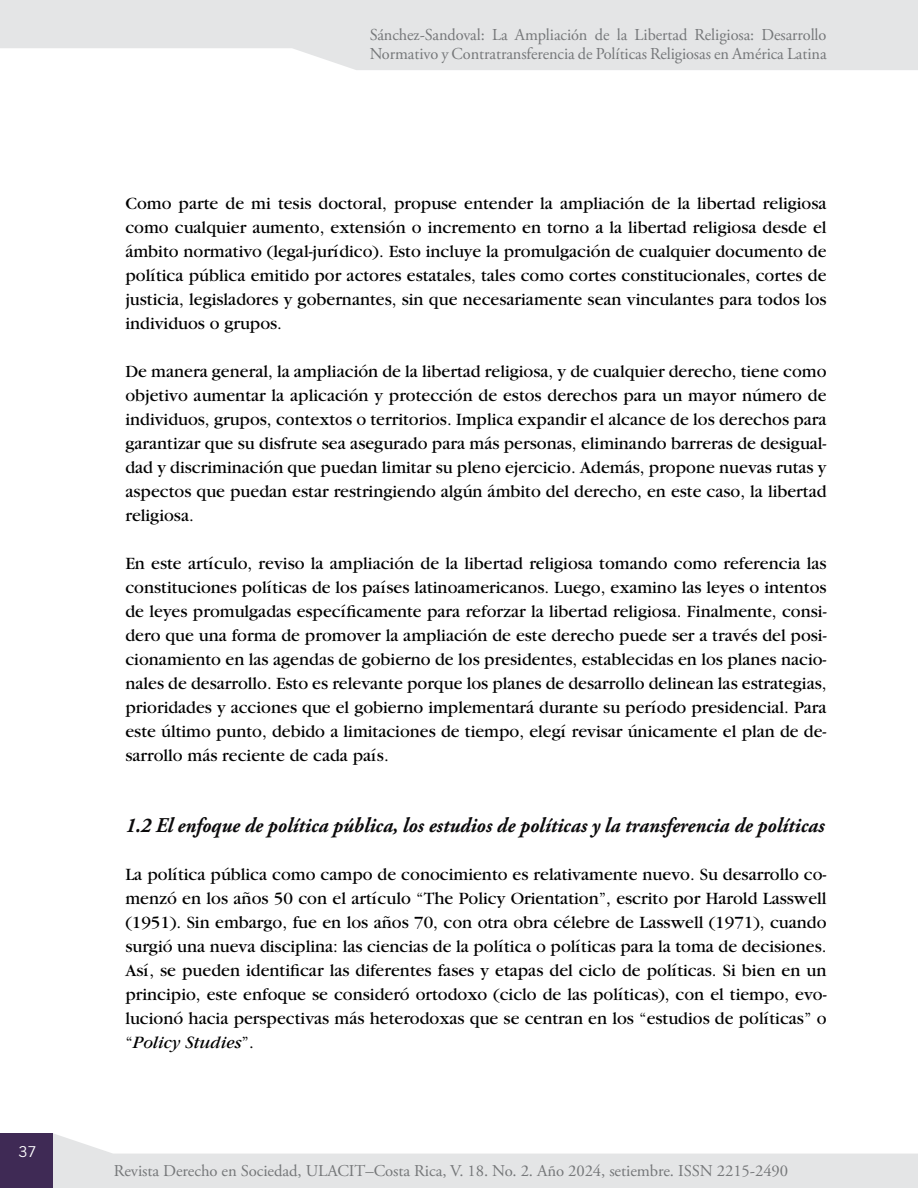
<style>
.page{position:relative;width:918px;height:1188px;background:#fff}
.page>*{position:absolute;margin:0;border:0;box-sizing:border-box;transform-origin:0 0}
.t1{font:italic 700 21px "Adobe Garamond Pro";color:#0b0a0b;scale:.94 1}
.t2{font:18px/24px "Garamond";color:#000;text-align:justify}
.t3{font:16.65px/19.6px "Adobe Garamond Pro";letter-spacing:-.005em;color:#757779}
.t4{font:16.5px "Adobe Garamond Pro";letter-spacing:-.005em;color:#757779}
.t5{font:15px "Trade Gothic LT Std";color:#fff}
.s1{font-style:italic}
</style>
<div class="page">
<svg style="left:0;top:0;width:918px;height:70px;background:#e6e7e8"></svg>
<svg style="left:0;top:1133px;width:918px;height:55px;fill:#e4e5e6"></svg>
<div style="left:0;top:1134px;width:53px;height:54px;background:#3f2a55"></div>
<p class="t5" style="left:18px;top:1143px;width:20px">37</p>
<p class="t3" style="left:370px;top:25px;width:458px">Sánchez-Sandoval: La Ampliación de la Libertad Religiosa: Desarrollo<br>Normativo y Contratransferencia de Políticas Religiosas en América Latina</p>
<p class="t2" style="left:125px;top:191px;width:703px">Como parte de mi tesis doctoral, propuse entender la ampliación de la libertad religiosa como cualquier aumento, extensión o incremento en torno a la libertad religiosa desde el ámbito normativo (legal-jurídico). Esto incluye la promulgación de cualquier documento de política pública emitido por actores estatales, tales como cortes constitucionales, cortes de justicia, legisladores y gobernantes, sin que necesariamente sean vinculantes para todos los individuos o grupos.</p>
<p class="t2" style="left:125px;top:359px;width:703px">De manera general, la ampliación de la libertad religiosa, y de cualquier derecho, tiene como objetivo aumentar la aplicación y protección de estos derechos para un mayor número de individuos, grupos, contextos o territorios. Implica expandir el alcance de los derechos para garantizar que su disfrute sea asegurado para más personas, eliminando barreras de desigual&shy;dad y discriminación que puedan limitar su pleno ejercicio. Además, propone nuevas rutas y aspectos que puedan estar restringiendo algún ámbito del derecho, en este caso, la libertad religiosa.</p>
<p class="t2" style="left:125px;top:551px;width:703px">En este artículo, reviso la ampliación de la libertad religiosa tomando como referencia las constituciones políticas de los países latinoamericanos. Luego, examino las leyes o intentos de leyes promulgadas específicamente para reforzar la libertad religiosa. Finalmente, consi&shy;dero que una forma de promover la ampliación de este derecho puede ser a través del posi&shy;cionamiento en las agendas de gobierno de los presidentes, establecidas en los planes nacio&shy;nales de desarrollo. Esto es relevante porque los planes de desarrollo delinean las estrategias, prioridades y acciones que el gobierno implementará durante su período presidencial. Para este último punto, debido a limitaciones de tiempo, elegí revisar únicamente el plan de de&shy;sarrollo más reciente de cada país.</p>
<p class="t1" style="left:125px;top:813px;width:745px">1.2 El enfoque de política pública, los estudios de políticas y la transferencia de políticas</p>
<p class="t2" style="left:125px;top:862px;width:703px">La política pública como campo de conocimiento es relativamente nuevo. Su desarrollo co&shy;menzó en los años 50 con el artículo “The Policy Orientation”, escrito por Harold Lasswell (1951). Sin embargo, fue en los años 70, con otra obra célebre de Lasswell (1971), cuando surgió una nueva disciplina: las ciencias de la política o políticas para la toma de decisiones.<br>Así, se pueden identificar las diferentes fases y etapas del ciclo de políticas. Si bien en un principio, este enfoque se consideró ortodoxo (ciclo de las políticas), con el tiempo, evo&shy;lucionó hacia perspectivas más heterodoxas que se centran en los “estudios de políticas” o “<span class="s1">Policy Studies</span>”.</p>
<p class="t4" style="left:114px;top:1161px;width:676px">Revista Derecho en Sociedad, ULACIT–Costa Rica, V. 18. No. 2. Año 2024, setiembre. ISSN 2215-2490</p>
</div>
